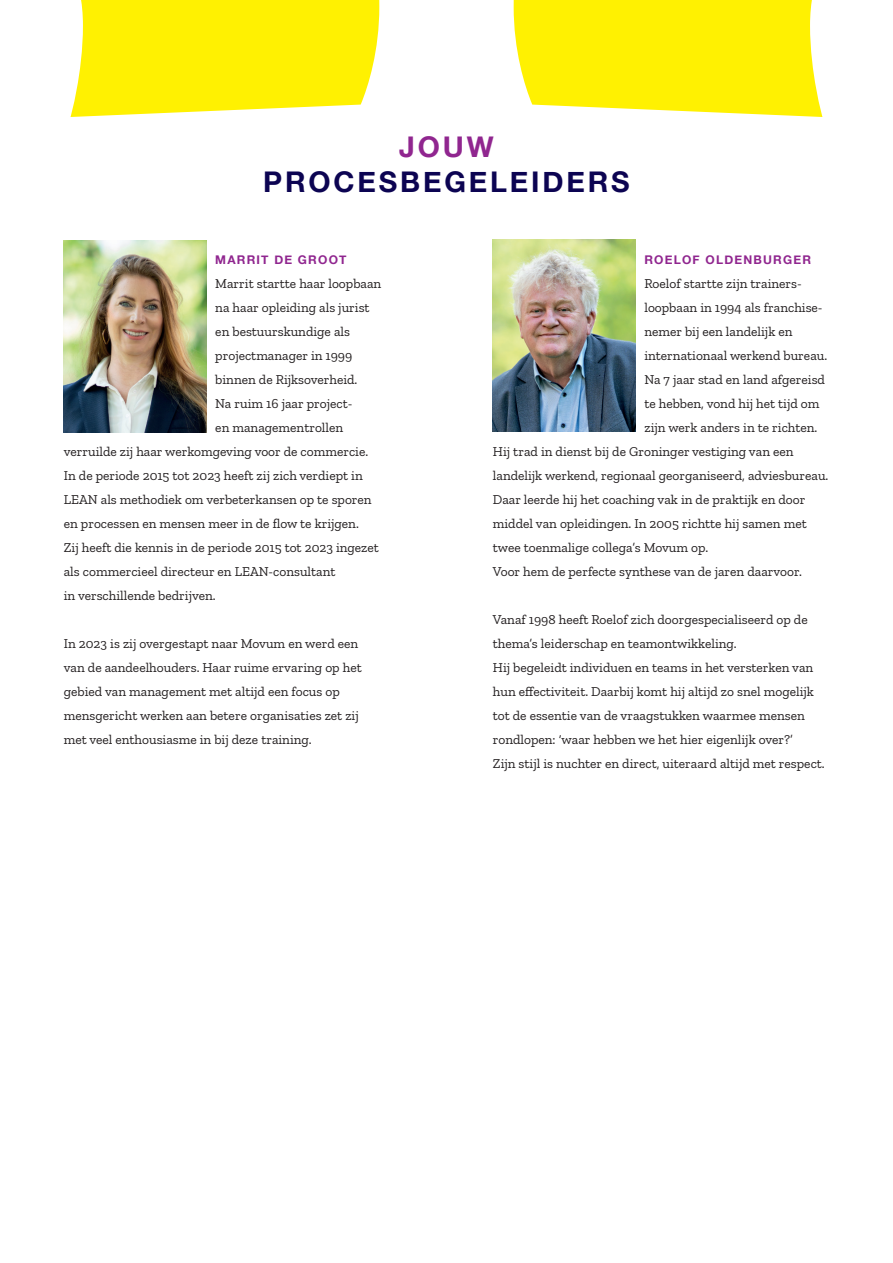
<style>
.page{position:relative;width:893px;height:1263px;background:#fff}
.page>*{position:absolute;margin:0;border:0;box-sizing:border-box;transform-origin:0 0}
.t1{font:700 28.5px "Helvetica Neue";letter-spacing:.1em;color:#0c0452}
.t2{font:700 28.5px "Helvetica Neue";color:#90268f}
.t3{font:13.5px/24px "Zilla Slab";color:#231f20}
.t4{font:700 12px "Helvetica Neue";letter-spacing:.1em;color:#90268f}
</style>
<div class="page">
<svg style="left:70px;top:0;width:310px;height:117px;background:#fff21b"></svg>
<svg style="left:513px;top:0;width:310px;height:117px;background:#fff21b"></svg>
<img style="left:64px;top:240px;width:143px;height:192px">
<img style="left:493px;top:239px;width:143px;height:192px">
<h1 class="t2" style="left:399px;top:125px;width:96px">JOUW</h1>
<h1 class="t1" style="left:263px;top:159px;width:368px">PROCESBEGELEIDERS</h1>
<p class="t4" style="left:215px;top:250px;width:133px">MARRIT DE GROOT</p>
<p class="t3" style="left:215px;top:272px;width:167px">Marrit startte haar loopbaan</p>
<p class="t3" style="left:215px;top:296px;width:156px">na haar opleiding als jurist</p>
<p class="t3" style="left:215px;top:320px;width:136px">en bestuurskundige als</p>
<p class="t3" style="left:215px;top:344px;width:138px">projectmanager in 1999</p>
<p class="t3" style="left:215px;top:368px;width:144px">binnen de Rijksoverheid.</p>
<p class="t3" style="left:215px;top:392px;width:139px">Na ruim 16 jaar project-</p>
<p class="t3" style="left:215px;top:416px;width:129px">en managementrollen</p>
<p class="t3" style="left:64px;top:440px;width:306px">verruilde zij haar werkomgeving voor de commercie.</p>
<p class="t3" style="left:64px;top:464px;width:300px">In de periode 2015 tot 2023 heeft zij zich verdiept in</p>
<p class="t3" style="left:64px;top:488px;width:309px">LEAN als methodiek om verbeterkansen op te sporen</p>
<p class="t3" style="left:64px;top:512px;width:297px">en processen en mensen meer in de flow te krijgen.</p>
<p class="t3" style="left:64px;top:536px;width:317px">Zij heeft die kennis in de periode 2015 tot 2023 ingezet</p>
<p class="t3" style="left:64px;top:560px;width:273px">als commercieel directeur en LEAN-consultant</p>
<p class="t3" style="left:64px;top:584px;width:153px">in verschillende bedrijven.</p>
<p class="t3" style="left:64px;top:632px;width:299px">In 2023 is zij overgestapt naar Movum en werd een van de aandeelhouders. Haar ruime ervaring op het gebied van management met altijd een focus op mensgericht werken aan betere organisaties zet zij met veel enthousiasme in bij deze training.</p>
<p class="t4" style="left:644px;top:250px;width:168px">ROELOF OLDENBURGER</p>
<p class="t3" style="left:644px;top:272px;width:159px">Roelof startte zijn trainers-</p>
<p class="t3" style="left:644px;top:296px;width:180px">loopbaan in 1994 als franchise-</p>
<p class="t3" style="left:644px;top:320px;width:150px">nemer bij een landelijk en</p>
<p class="t3" style="left:644px;top:344px;width:184px">internationaal werkend bureau.</p>
<p class="t3" style="left:644px;top:368px;width:182px">Na 7 jaar stad en land afgereisd</p>
<p class="t3" style="left:644px;top:392px;width:177px">te hebben, vond hij het tijd om</p>
<p class="t3" style="left:644px;top:416px;width:174px">zijn werk anders in te richten.</p>
<p class="t3" style="left:493px;top:440px;width:302px">Hij trad in dienst bij de Groninger vestiging van een</p>
<p class="t3" style="left:493px;top:464px;width:337px">landelijk werkend, regionaal georganiseerd, adviesbureau.</p>
<p class="t3" style="left:493px;top:488px;width:314px">Daar leerde hij het coaching vak in de praktijk en door</p>
<p class="t3" style="left:493px;top:512px;width:315px">middel van opleidingen. In 2005 richtte hij samen met</p>
<p class="t3" style="left:493px;top:536px;width:217px">twee toenmalige collega’s Movum op.</p>
<p class="t3" style="left:493px;top:560px;width:311px">Voor hem de perfecte synthese van de jaren daarvoor.</p>
<p class="t3" style="left:493px;top:608px;width:333px">Vanaf 1998 heeft Roelof zich doorgespecialiseerd op de thema’s leiderschap en teamontwikkeling.<br>Hij begeleidt individuen en teams in het versterken van hun effectiviteit. Daarbij komt hij altijd zo snel mogelijk tot de essentie van de vraagstukken waarmee mensen rondlopen: ‘waar hebben we het hier eigenlijk over?’<br>Zijn stijl is nuchter en direct, uiteraard altijd met respect.</p>
</div>
